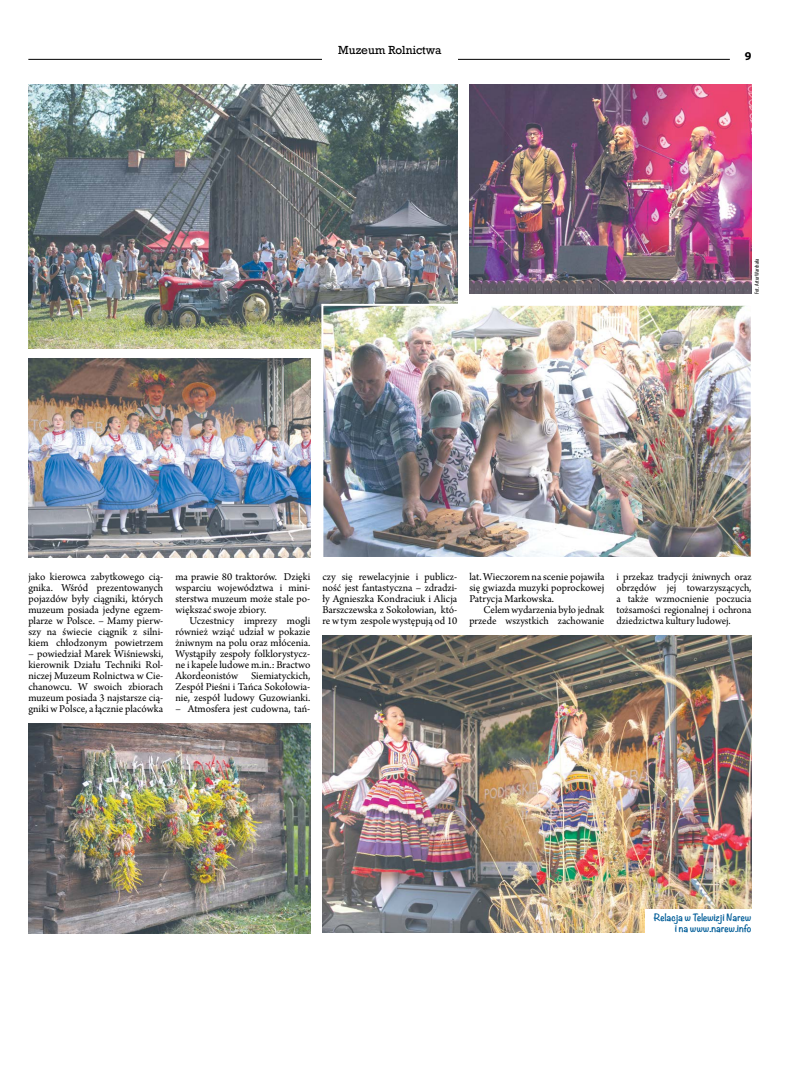
<style>
.page{position:relative;width:794px;height:1092px;background:#fff}
.page>*{position:absolute;margin:0;border:0;box-sizing:border-box;transform-origin:0 0}
.t1{font:700 12px "Myriad Pro";color:#000}
.t2{font:11px/11px "Arno Pro";color:#000;text-align:justify}
.t3{font:11px "Rockwell";color:#000}
.t4{font:700 9px/11px "Noteworthy";color:#005d98;text-align:right}
.t5{font:condensed 6px "Myriad Pro";color:#000}
</style>
<div class="page">
<hr style="left:28px;top:59px;width:702px;height:1px;background:#000">
<div style="left:322px;top:45px;width:136px;height:18px;background:#fff"></div>
<img style="left:28px;top:723px;width:283px;height:210px">
<img style="left:28px;top:85px;width:430px;height:264px">
<img style="left:469px;top:85px;width:282px;height:209px">
<img style="left:28px;top:358px;width:282px;height:200px">
<img style="left:324px;top:307px;width:425px;height:249px">
<div style="left:321px;top:304px;width:431px;height:255px;border:2px solid #fff"></div>
<img style="left:322px;top:635px;width:429px;height:297px">
<div style="left:645px;top:908px;width:106px;height:28px;background:#fff"></div>
<p class="t3" style="left:338px;top:43px;width:105px">Muzeum Rolnictwa</p>
<p class="t1" style="left:745px;top:48px;width:8px">9</p>
<p class="t5" style="left:753px;top:294px;width:37px;rotate:-90deg">Fot. Artur Warchała</p>
<p class="t2" style="left:28px;top:571px;width:136px">jako kierowca zabytkowego cią&shy;gnika. Wśród prezentowanych pojazdów były ciągniki, których muzeum posiada jedyne egzem&shy;plarze w Polsce. – Mamy pierw&shy;szy na świecie ciągnik z silni&shy;kiem chłodzonym powietrzem</p>
<p class="t2" style="left:28px;top:648px;width:136px">– powiedział Marek Wiśniewski, kierownik Działu Techniki Rol&shy;niczej Muzeum Rolnictwa w Cie&shy;chanowcu. W swoich zbiorach muzeum posiada 3 najstarsze cią&shy;gniki w Polsce, a łącznie placówka</p>
<p class="t2" style="left:175px;top:571px;width:136px">ma prawie 80 traktorów. Dzięki wsparciu województwa i mini&shy;sterstwa muzeum może stale po&shy;większać swoje zbiory.</p>
<p class="t2" style="left:175px;top:615px;width:136px;text-indent:14px">Uczestnicy imprezy mogli również wziąć udział w pokazie żniwnym na polu oraz młócenia.<br>Wystąpiły zespoły folklorystycz&shy;ne i kapele ludowe m.in.: Bractwo Akordeonistów Siemiatyckich, Zespół Pieśni i Tańca Sokołowia&shy;nie, zespół ludowy Guzowianki.</p>
<p class="t2" style="left:175px;top:703px;width:136px">– Atmosfera jest cudowna, tań-</p>
<p class="t2" style="left:322px;top:571px;width:136px">czy się rewelacyjnie i publicz&shy;ność jest fantastyczna – zdradzi&shy;ły Agnieszka Kondraciuk i Alicja Barszczewska z Sokołowian, któ&shy;re w tym zespole występują od 10</p>
<p class="t2" style="left:469px;top:571px;width:136px">lat. Wieczorem na scenie pojawiła się gwiazda muzyki poprockowej Patrycja Markowska.</p>
<p class="t2" style="left:469px;top:604px;width:136px;text-align:right">Celem wydarzenia było jednak przede wszystkich zachowanie</p>
<p class="t2" style="left:616px;top:571px;width:136px">i przekaz tradycji żniwnych oraz obrzędów jej towarzyszących, a także wzmocnienie poczucia tożsamości regionalnej i ochrona dziedzictwa kultury ludowej.</p>
<p class="t4" style="left:653px;top:911px;width:99px">Relacja w Telewizji Narew i na www.narew.info</p>
</div>
